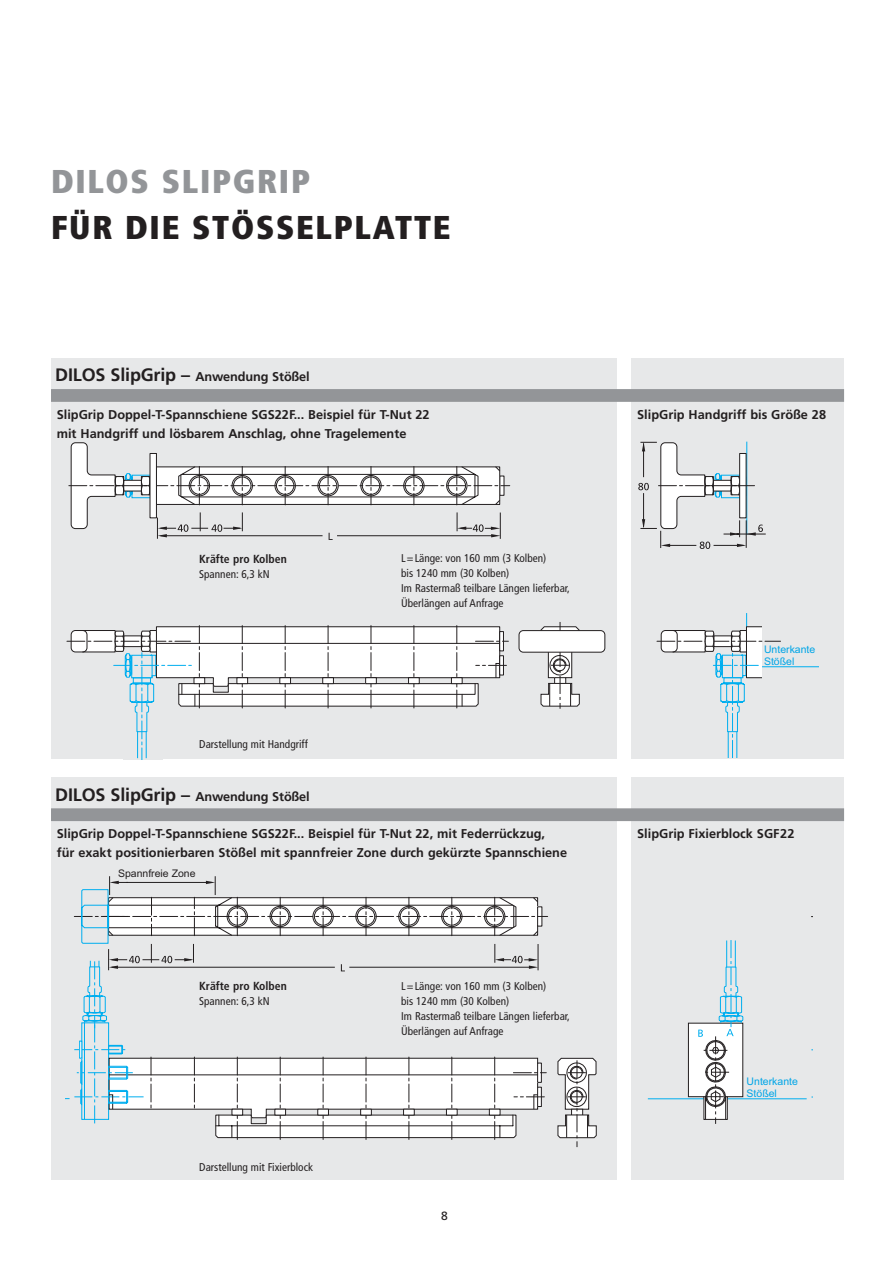
<style>
.page{position:relative;width:893px;height:1263px;background:#fff}
.page>*{position:absolute;margin:0;border:0;box-sizing:border-box;transform-origin:0 0}
.t1{font:900 condensed 33px "Frutiger";letter-spacing:.05em;color:#231f20}
.t2{font:900 condensed 33px "Frutiger";letter-spacing:.05em;color:#939598}
.t3{font:700 12.75px "Frutiger";color:#231f20}
.t4{font:12px "Frutiger";color:#231f20}
.t5{font:700 condensed 11.7px "Frutiger";color:#231f20}
.t6{font:condensed 11.25px/15px "Frutiger";color:#231f20}
.t7{font:10.5px/12px "Arial";color:#00a5e7}
.t8{font:10.5px "Arial";color:#231f20}
.s1{font-size:18px}
</style>
<div class="page">
<div style="left:51px;top:778px;width:566px;height:402px;background:#e7e8e9"></div>
<div style="left:632px;top:778px;width:212px;height:402px;background:#e7e8e9"></div>
<div style="left:51px;top:359px;width:566px;height:400px;background:#e7e8e9"></div>
<div style="left:632px;top:359px;width:212px;height:400px;background:#e7e8e9"></div>
<div style="left:51px;top:389px;width:793px;height:13px;background:#939598"></div>
<div style="left:51px;top:808px;width:793px;height:13px;background:#939598"></div>
<svg style="left:518px;top:622px;width:87px;height:87px"></svg>
<svg style="left:66px;top:442px;width:444px;height:317px"></svg>
<hr style="left:736px;top:534px;width:30px;height:1px;background:#231f20">
<svg style="left:638px;top:442px;width:125px;height:107px"></svg>
<svg style="left:657px;top:613px;width:161px;height:144px"></svg>
<svg style="left:557px;top:1057px;width:40px;height:90px"></svg>
<svg style="left:65px;top:876px;width:483px;height:263px"></svg>
<svg style="left:647px;top:916px;width:166px;height:208px"></svg>
<h1 class="t2" style="left:51px;top:168px;width:260px">DILOS SLIPGRIP</h1>
<h1 class="t1" style="left:51px;top:215px;width:401px">FÜR DIE STÖSSELPLATTE</h1>
<p class="t3" style="left:55px;top:372px;width:256px"><span class="s1">DILOS SlipGrip –</span> Anwendung Stößel</p>
<p class="t3" style="left:57px;top:409px;width:374px">SlipGrip Doppel-T-Spannschiene SGS22F... Beispiel für T-Nut 22</p>
<p class="t3" style="left:637px;top:409px;width:190px">SlipGrip Handgriff bis Größe 28</p>
<p class="t3" style="left:57px;top:428px;width:351px">mit Handgriff und lösbarem Anschlag, ohne Tragelemente</p>
<p class="t5" style="left:199px;top:554px;width:89px">Kräfte pro Kolben</p>
<p class="t6" style="left:199px;top:567px;width:72px">Spannen: 6,3 kN</p>
<p class="t6" style="left:199px;top:738px;width:110px">Darstellung mit Handgriff</p>
<p class="t6" style="left:401px;top:552px;width:170px">L=Länge: von 160 mm (3 Kolben)<br>bis 1240 mm (30 Kolben)<br>Im Rastermaß teilbare Längen lieferbar,<br>Überlängen auf Anfrage</p>
<p class="t7" style="left:764px;top:643px;width:53px">Unterkante<br>Stößel</p>
<p class="t3" style="left:55px;top:791px;width:256px"><span class="s1">DILOS SlipGrip –</span> Anwendung Stößel</p>
<p class="t3" style="left:57px;top:828px;width:490px">SlipGrip Doppel-T-Spannschiene SGS22F... Beispiel für T-Nut 22, mit Federrückzug,</p>
<p class="t3" style="left:637px;top:828px;width:159px">SlipGrip Fixierblock SGF22</p>
<p class="t3" style="left:57px;top:847px;width:512px">für exakt positionierbaren Stößel mit spannfreier Zone durch gekürzte Spannschiene</p>
<p class="t8" style="left:118px;top:867px;width:79px">Spannfreie Zone</p>
<p class="t5" style="left:199px;top:981px;width:89px">Kräfte pro Kolben</p>
<p class="t6" style="left:199px;top:994px;width:72px">Spannen: 6,3 kN</p>
<p class="t6" style="left:199px;top:1161px;width:115px">Darstellung mit Fixierblock</p>
<p class="t6" style="left:401px;top:979px;width:170px">L=Länge: von 160 mm (3 Kolben)<br>bis 1240 mm (30 Kolben)<br>Im Rastermaß teilbare Längen lieferbar,<br>Überlängen auf Anfrage</p>
<p class="t4" style="left:441px;top:1211px;width:8px">8</p>
<p class="t7" style="left:747px;top:1075px;width:53px">Unterkante<br>Stößel</p>
</div>
